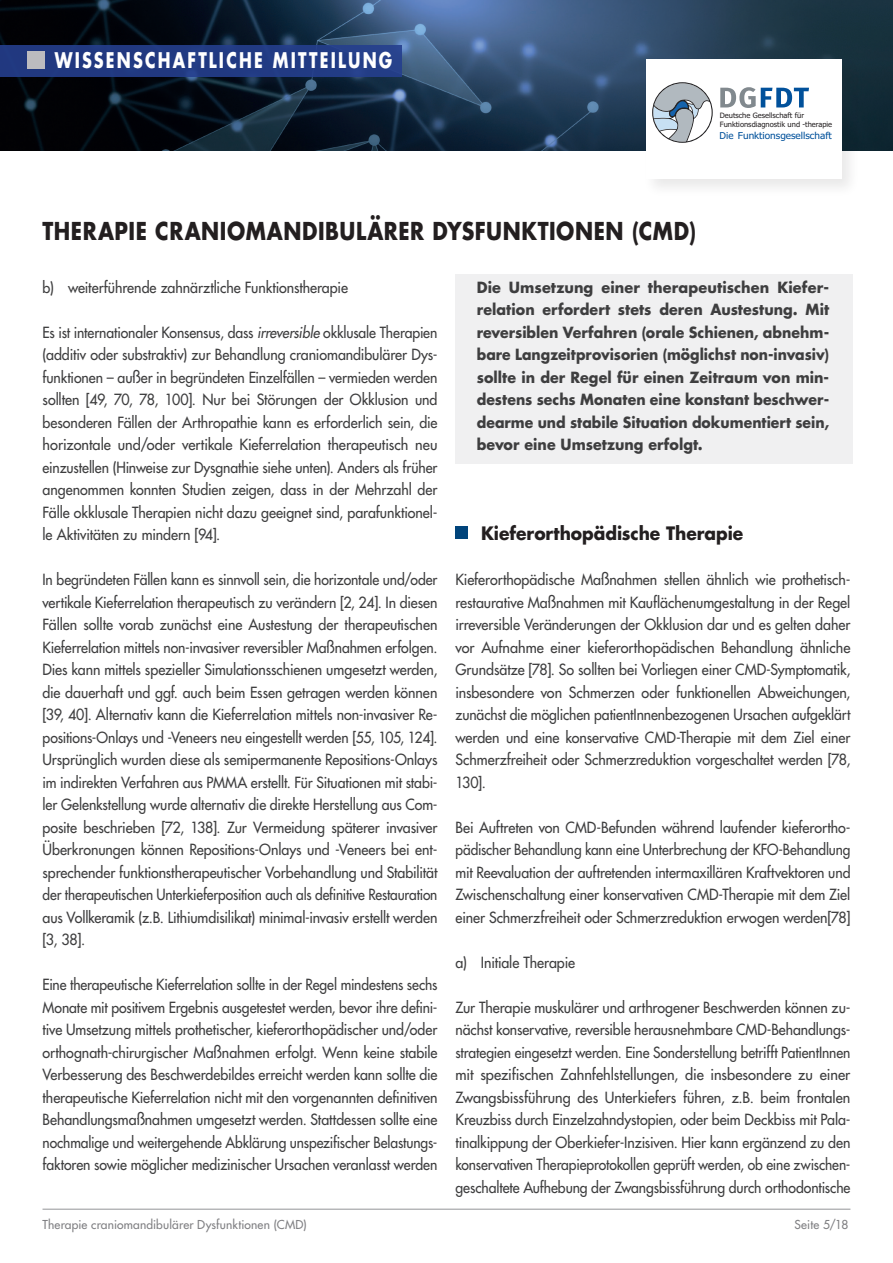
<style>
.page{position:relative;width:893px;height:1263px;background:#fff}
.page>*{position:absolute;margin:0;border:0;box-sizing:border-box;transform-origin:0 0}
.t1{font:700 24px "Futura";letter-spacing:.03em;color:#231f20;scale:.86 1}
.t2{font:700 21px "Futura";letter-spacing:.14em;color:#fff;scale:.76 1}
.fließtext{font:700 18px "Futura";letter-spacing:-.005em;color:#231f20;scale:.95 1}
.fließtext-2{font:15px/22.5px "Futura";letter-spacing:-.005em;color:#3e3e3f;text-align:justify;scale:.93 1}
.fließtext-3{font:15px/22.5px "Futura";letter-spacing:-.005em;color:#3e3e3f;text-align:justify;scale:.95 1}
.fließtext-4{font:700 15px/22.5px "Futura";letter-spacing:.005em;color:#3e3e3f;text-align:justify;scale:.96 1}
.t3{font:12px "Futura";letter-spacing:.015em;color:#808083}
.t4{font:9.45px "Tahoma";color:#01519b}
.t5{font:7.35px/8.9px "Tahoma";color:#231f20}
.s1{font-style:italic}
</style>
<div class="page">
<img style="left:0;top:0;width:893px;height:151px">
<div style="left:642px;top:56px;width:218px;height:142px;background:#231f20;opacity:.1"></div>
<div style="left:646px;top:60px;width:195px;height:119px;background:#fff"></div>
<svg style="left:652px;top:82px;width:61px;height:61px"></svg>
<svg style="left:720px;top:87px;width:89px;height:21px"></svg>
<div style="left:0;top:45px;width:401px;height:32px;background:#213a82"></div>
<div style="left:28px;top:51px;width:17px;height:17px;background:#bcbbbf"></div>
<div style="left:456px;top:274px;width:397px;height:190px;background:#f0f0f1"></div>
<hr style="left:43px;top:1209px;width:807px;height:1px;background:#939598">
<div style="left:455px;top:526px;width:13px;height:13px;background:#00447b"></div>
<h2 class="t2" style="left:55px;top:46px;width:446px">WISSENSCHAFTLICHE MITTEILUNG</h2>
<p class="t5" style="left:720px;top:111px;width:114px">Deutsche Gesellschaft für<br>Funktionsdiagnostik und -therapie</p>
<p class="t4" style="left:720px;top:129px;width:114px">Die Funktionsgesellschaft</p>
<p class="t1" style="left:43px;top:214px;width:761px">THERAPIE CRANIOMANDIBULÄRER DYSFUNKTIONEN (CMD)</p>
<p class="fließtext-3" style="left:43px;top:276px;width:323px">b) weiterführende zahnärztliche Funktionstherapie</p>
<p class="fließtext-2" style="left:43px;top:321px;width:426px">Es ist internationaler Konsensus, dass <span class="s1">irreversible</span> okklusale Therapien (additiv oder substraktiv) zur Behandlung craniomandibulärer Dys&shy;funktionen – außer in begründeten Einzelfällen – vermieden werden sollten [49, 70, 78, 100]. Nur bei Störungen der Okklusion und besonderen Fällen der Arthropathie kann es erforderlich sein, die horizontale und/oder vertikale Kieferrelation therapeutisch neu einzustellen (Hinweise zur Dysgnathie siehe unten). Anders als früher angenommen konnten Studien zeigen, dass in der Mehrzahl der Fälle okklusale Therapien nicht dazu geeignet sind, parafunktionel&shy;le Aktivitäten zu mindern [94].</p>
<p class="fließtext-2" style="left:43px;top:568px;width:426px">In begründeten Fällen kann es sinnvoll sein, die horizontale und/oder vertikale Kieferrelation therapeutisch zu verändern [2, 24]. In diesen Fällen sollte vorab zunächst eine Austestung der therapeutischen Kieferrelation mittels non-invasiver reversibler Maßnahmen erfolgen.<br>Dies kann mittels spezieller Simulationsschienen umgesetzt werden, die dauerhaft und ggf. auch beim Essen getragen werden können [39, 40]. Alternativ kann die Kieferrelation mittels non-invasiver Re&shy;positions-Onlays und -Veneers neu eingestellt werden [55, 105, 124].<br>Ursprünglich wurden diese als semipermanente Repositions-Onlays im indirekten Verfahren aus PMMA erstellt. Für Situationen mit stabi&shy;ler Gelenkstellung wurde alternativ die direkte Herstellung aus Com&shy;posite beschrieben [72, 138]. Zur Vermeidung späterer invasiver Überkronungen können Repositions-Onlays und -Veneers bei ent&shy;sprechender funktionstherapeutischer Vorbehandlung und Stabilität der therapeutischen Unterkieferposition auch als definitive Restauration aus Vollkeramik (z.B. Lithiumdisilikat) minimal-invasiv erstellt werden [3, 38].</p>
<p class="fließtext-2" style="left:43px;top:973px;width:426px">Eine therapeutische Kieferrelation sollte in der Regel mindestens sechs Monate mit positivem Ergebnis ausgetestet werden, bevor ihre defini&shy;tive Umsetzung mittels prothetischer, kieferorthopädischer und/oder orthognath-chirurgischer Maßnahmen erfolgt. Wenn keine stabile Verbesserung des Beschwerdebildes erreicht werden kann sollte die therapeutische Kieferrelation nicht mit den vorgenannten definitiven Behandlungsmaßnahmen umgesetzt werden. Stattdessen sollte eine nochmalige und weitergehende Abklärung unspezifischer Belastungs&shy;faktoren sowie möglicher medizinischer Ursachen veranlasst werden</p>
<p class="fließtext-4" style="left:477px;top:275px;width:369px">Die Umsetzung einer therapeutischen Kiefer&shy;relation erfordert stets deren Austestung. Mit reversiblen Verfahren (orale Schienen, abnehm&shy;bare Langzeitprovisorien (möglichst non-invasiv) sollte in der Regel für einen Zeitraum von min&shy;destens sechs Monaten eine konstant beschwer&shy;dearme und stabile Situation dokumentiert sein, bevor eine Umsetzung erfolgt.</p>
<p class="fließtext" style="left:481px;top:521px;width:278px">Kieferorthopädische Therapie</p>
<p class="fließtext-3" style="left:455px;top:568px;width:417px">Kieferorthopädische Maßnahmen stellen ähnlich wie prothetisch&shy;restaurative Maßnahmen mit Kauflächenumgestaltung in der Regel irreversible Veränderungen der Okklusion dar und es gelten daher vor Aufnahme einer kieferorthopädischen Behandlung ähnliche Grundsätze [78]. So sollten bei Vorliegen einer CMD-Symptomatik, insbesondere von Schmerzen oder funktionellen Abweichungen, zunächst die möglichen patientInnenbezogenen Ursachen aufgeklärt werden und eine konservative CMD-Therapie mit dem Ziel einer Schmerzfreiheit oder Schmerzreduktion vorgeschaltet werden [78, 130].</p>
<p class="fließtext-3" style="left:455px;top:816px;width:417px">Bei Auftreten von CMD-Befunden während laufender kieferortho&shy;pädischer Behandlung kann eine Unterbrechung der KFO-Behandlung mit Reevaluation der auftretenden intermaxillären Kraftvektoren und Zwischenschaltung einer konservativen CMD-Therapie mit dem Ziel einer Schmerzfreiheit oder Schmerzreduktion erwogen werden[78]</p>
<p class="fließtext-3" style="left:455px;top:951px;width:127px">a) Initiale Therapie</p>
<p class="fließtext-3" style="left:455px;top:996px;width:417px">Zur Therapie muskulärer und arthrogener Beschwerden können zu&shy;nächst konservative, reversible herausnehmbare CMD-Behandlungs&shy;strategien eingesetzt werden. Eine Sonderstellung betrifft PatientInnen mit spezifischen Zahnfehlstellungen, die insbesondere zu einer Zwangsbissführung des Unterkiefers führen, z.B. beim frontalen Kreuzbiss durch Einzelzahndystopien, oder beim Deckbiss mit Pala&shy;tinalkippung der Oberkiefer-Inzisiven. Hier kann ergänzend zu den konservativen Therapieprotokollen geprüft werden, ob eine zwischen&shy;geschaltete Aufhebung der Zwangsbissführung durch orthodontische</p>
<p class="t3" style="left:43px;top:1217px;width:266px">Therapie craniomandibulärer Dysfunktionen (CMD)</p>
<p class="t3" style="left:795px;top:1217px;width:55px">Seite 5/18</p>
</div>
